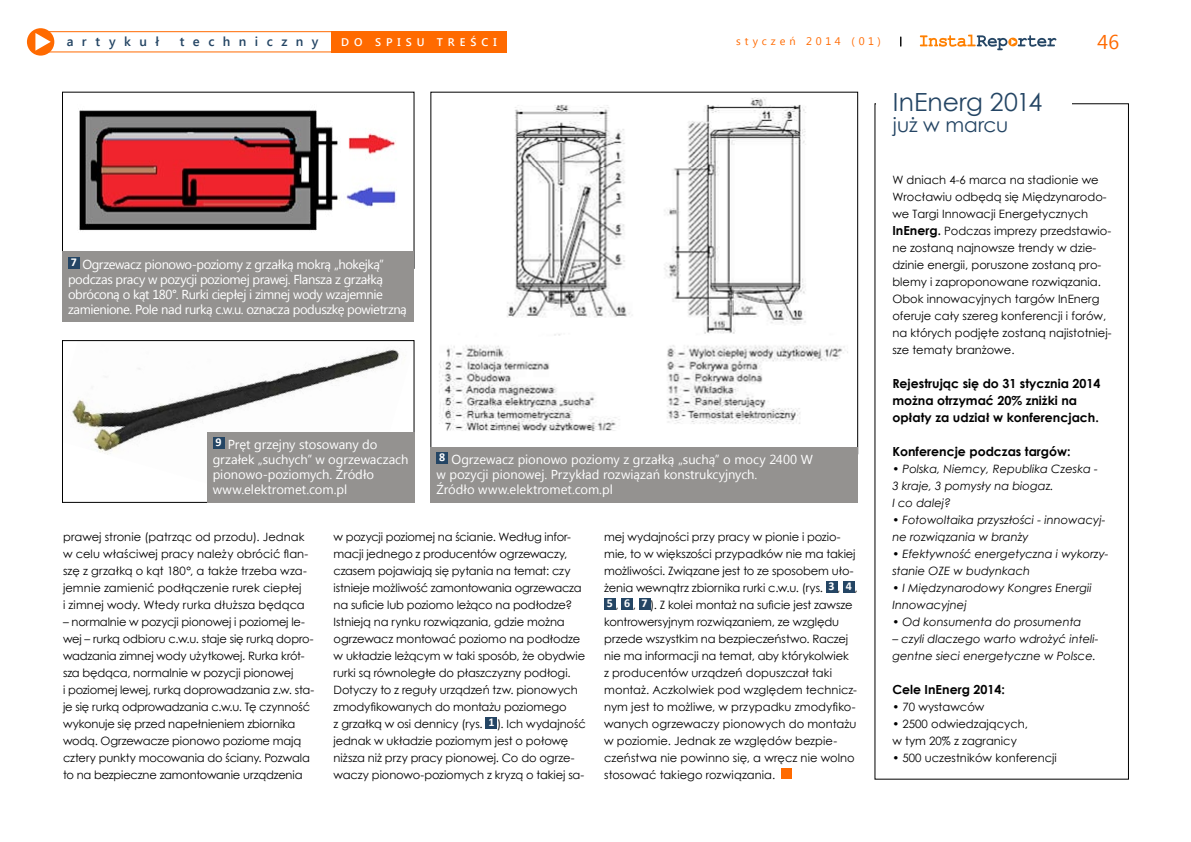
<style>
.page{position:relative;width:1191px;height:842px;background:#fff}
.page>*{position:absolute;margin:0;border:0;box-sizing:border-box;transform-origin:0 0}
.t1{font:25px "Century Gothic";letter-spacing:.005em;color:#244564}
.t2{font:20px "Century Gothic";color:#244564}
.t3{font:20px "Segoe UI";color:#ff6a00}
.t4{font:13px/15px "Segoe UI";letter-spacing:-.015em;color:#fff}
.t5{font:13px/15px "Segoe UI";letter-spacing:-.035em;color:#fff}
.t6{font:600 13px "Segoe UI";letter-spacing:.65em;color:#244564}
.t7{font:700 12.5px/17px "Century Gothic";color:#000}
.t8{font:11.5px/17px "Century Gothic";letter-spacing:-.005em;color:#000}
.t9{font:italic 11.5px/17px "Century Gothic";color:#000}
.t10{font:600 11.1px "Segoe UI";letter-spacing:.445em;color:#fff}
.t11{font:11px "Segoe UI";letter-spacing:.34em;color:#ff6a00}
.s1{font-weight:700;font-size:12.5px}
.s2{font-weight:700}
.s3{font-weight:700;font-style:normal}
</style>
<div class="page">
<div style="left:27px;top:28px;width:27px;height:28px;background:#ff6a00;border-radius:50%"></div>
<svg style="left:35px;top:33px;width:16px;height:17px"></svg>
<svg style="left:920px;top:35px;width:136px;height:15px"></svg>
<div style="left:33px;top:31px;width:310px;height:21px;border:1px solid #ff6a00"></div>
<div style="left:331px;top:31px;width:176px;height:21px;background:#ff6a00"></div>
<img style="left:71px;top:349px;width:329px;height:106px">
<div style="left:62px;top:340px;width:352px;height:162px;border:1px solid #000"></div>
<div style="left:486px;top:717px;width:11px;height:11px;background:#244564"></div>
<div style="left:826px;top:581px;width:11px;height:11px;background:#244564"></div>
<div style="left:843px;top:581px;width:11px;height:11px;background:#244564"></div>
<div style="left:604px;top:598px;width:11px;height:11px;background:#244564"></div>
<div style="left:621px;top:598px;width:12px;height:11px;background:#244564"></div>
<div style="left:639px;top:598px;width:11px;height:11px;background:#244564"></div>
<div style="left:781px;top:769px;width:11px;height:10px;background:#ff6a00"></div>
<img style="left:79px;top:110px;width:318px;height:121px">
<img style="left:439px;top:98px;width:409px;height:334px">
<div style="left:62px;top:251px;width:352px;height:71px;background:#949290"></div>
<div style="left:68px;top:257px;width:12px;height:12px;background:#244564"></div>
<div style="left:431px;top:447px;width:426px;height:55px;background:#949290"></div>
<div style="left:436px;top:452px;width:12px;height:12px;background:#244564"></div>
<div style="left:207px;top:432px;width:207px;height:70px;background:#949290"></div>
<div style="left:213px;top:437px;width:11px;height:12px;background:#244564"></div>
<p class="t6" style="left:67px;top:32px;width:94px">artykuł</p>
<p class="t6" style="left:180px;top:32px;width:140px">techniczny</p>
<p class="t10" style="left:341px;top:34px;width:157px">do spisu treści</p>
<p class="t11" style="left:736px;top:34px;width:146px">styczeń 2014 (01)</p>
<h2 class="t3" style="left:1097px;top:28px;width:23px">46</h2>
<p class="t5" style="left:68px;top:256px;width:340px"><sup>7</sup> Ogrzewacz pionowo-poziomy z grzałką mokrą „hokejką” podczas pracy w pozycji poziomej prawej. Flansza z grzałką obróconą o kąt 180°. Rurki ciepłej i zimnej wody wzajemnie zamienione. Pole nad rurką c.w.u. oznacza poduszkę powietrzną</p>
<p class="t4" style="left:213px;top:436px;width:197px"><sup>9</sup> Pręt grzejny stosowany do grzałek „suchych” w ogrzewaczach pionowo-poziomych. Źródło www.elektromet.com.pl</p>
<p class="t4" style="left:436px;top:451px;width:378px"><sup>8</sup> Ogrzewacz pionowo poziomy z grzałką „suchą” o mocy 2400 W w pozycji pionowej. Przykład rozwiązań konstrukcyjnych.<br>Źródło www.elektromet.com.pl</p>
<p class="t8" style="left:63px;top:528px;width:247px">prawej stronie (patrząc od przodu). Jednak w celu właściwej pracy należy obrócić flan&shy;szę z grzałką o kąt 180°, a także trzeba wza&shy;jemnie zamienić podłączenie rurek ciepłej<br>i zimnej wody. Wtedy rurka dłuższa będąca</p>
<p class="t8" style="left:63px;top:613px;width:253px">– normalnie w pozycji pionowej i poziomej le&shy;wej – rurką odbioru c.w.u. staje się rurką dopro&shy;wadzania zimnej wody użytkowej. Rurka krót&shy;sza będąca, normalnie w pozycji pionowej<br>i poziomej lewej, rurką doprowadzania z.w. sta&shy;je się rurką odprowadzania c.w.u. Tę czynność wykonuje się przed napełnieniem zbiornika wodą. Ogrzewacze pionowo poziome mają cztery punkty mocowania do ściany. Pozwala to na bezpieczne zamontowanie urządzenia</p>
<p class="t8" style="left:333px;top:528px;width:254px">w pozycji poziomej na ścianie. Według infor&shy;macji jednego z producentów ogrzewaczy, czasem pojawiają się pytania na temat: czy istnieje możliwość zamontowania ogrzewacza na suficie lub poziomo leżąco na podłodze?<br>Istnieją na rynku rozwiązania, gdzie można ogrzewacz montować poziomo na podłodze w układzie leżącym w taki sposób, że obydwie rurki są równoległe do płaszczyzny podłogi.<br>Dotyczy to z reguły urządzeń tzw. pionowych zmodyfikowanych do montażu poziomego<br>z grzałką w osi dennicy (rys. <sup>1</sup> ). Ich wydajność jednak w układzie poziomym jest o połowę niższa niż przy pracy pionowej. Co do ogrze&shy;waczy pionowo-poziomych z kryzą o takiej sa-</p>
<p class="t8" style="left:604px;top:528px;width:255px">mej wydajności przy pracy w pionie i pozio&shy;mie, to w większości przypadków nie ma takiej możliwości. Związane jest to ze sposobem uło&shy;żenia wewnątrz zbiornika rurki c.w.u. (rys. <sup>3</sup> , <sup>4</sup> , <sup>5</sup> , <sup>6</sup> , <sup>7</sup> ). Z kolei montaż na suficie jest zawsze kontrowersyjnym rozwiązaniem, ze względu przede wszystkim na bezpieczeństwo. Raczej nie ma informacji na temat, aby którykolwiek<br>z producentów urządzeń dopuszczał taki montaż. Aczkolwiek pod względem technicz&shy;nym jest to możliwe, w przypadku zmodyfiko&shy;wanych ogrzewaczy pionowych do montażu w poziomie. Jednak ze względów bezpie&shy;czeństwa nie powinno się, a wręcz nie wolno stosować takiego rozwiązania.</p>
<h1 class="t1" style="left:892px;top:85px;width:151px">InEnerg 2014</h1>
<h2 class="t2" style="left:892px;top:110px;width:117px">już w marcu</h2>
<p class="t8" style="left:892px;top:171px;width:221px">W dniach 4-6 marca na stadionie we Wrocławiu odbędą się Międzynarodo&shy;we Targi Innowacji Energetycznych <span class="s1">InEnerg</span><span class="s2">.</span> Podczas imprezy przedstawio&shy;ne zostaną najnowsze trendy w dzie&shy;dzinie energii, poruszone zostaną pro&shy;blemy i zaproponowane rozwiązania.<br>Obok innowacyjnych targów InEnerg oferuje cały szereg konferencji i forów, na których podjęte zostaną najistotniej&shy;sze tematy branżowe.</p>
<p class="t7" style="left:892px;top:375px;width:209px">Rejestrując się do 31 stycznia 2014 można otrzymać 20% zniżki na opłaty za udział w konferencjach.</p>
<p class="t7" style="left:892px;top:443px;width:180px">Konferencje podczas targów:</p>
<p class="t9" style="left:892px;top:460px;width:207px"><span class="s3">•</span> Polska, Niemcy, Republika Czeska -<br>3 kraje, 3 pomysły na biogaz.<br>I co dalej?</p>
<p class="t9" style="left:892px;top:511px;width:215px"><span class="s3">•</span> Fotowoltaika przyszłości - innowacyj&shy;ne rozwiązania w branży</p>
<p class="t9" style="left:892px;top:545px;width:218px"><span class="s3">•</span> Efektywność energetyczna i wykorzy&shy;stanie OZE w budynkach</p>
<p class="t9" style="left:892px;top:579px;width:201px"><span class="s3">•</span> I Międzynarodowy Kongres Energii<br>Innowacyjnej</p>
<p class="t9" style="left:892px;top:613px;width:191px"><span class="s3">•</span> Od konsumenta do prosumenta</p>
<p class="t9" style="left:892px;top:630px;width:208px">– czyli dlaczego warto wdrożyć inteli&shy;gentne sieci energetyczne w Polsce.</p>
<p class="t7" style="left:892px;top:681px;width:114px">Cele InEnerg 2014:</p>
<p class="t8" style="left:892px;top:698px;width:94px"><span class="s2">•</span> 70 wystawców</p>
<p class="t8" style="left:892px;top:715px;width:137px"><span class="s2">•</span> 2500 odwiedzających, w tym 20% z zagranicy</p>
<p class="t8" style="left:892px;top:749px;width:166px"><span class="s2">•</span> 500 uczestników konferencji</p>
</div>
